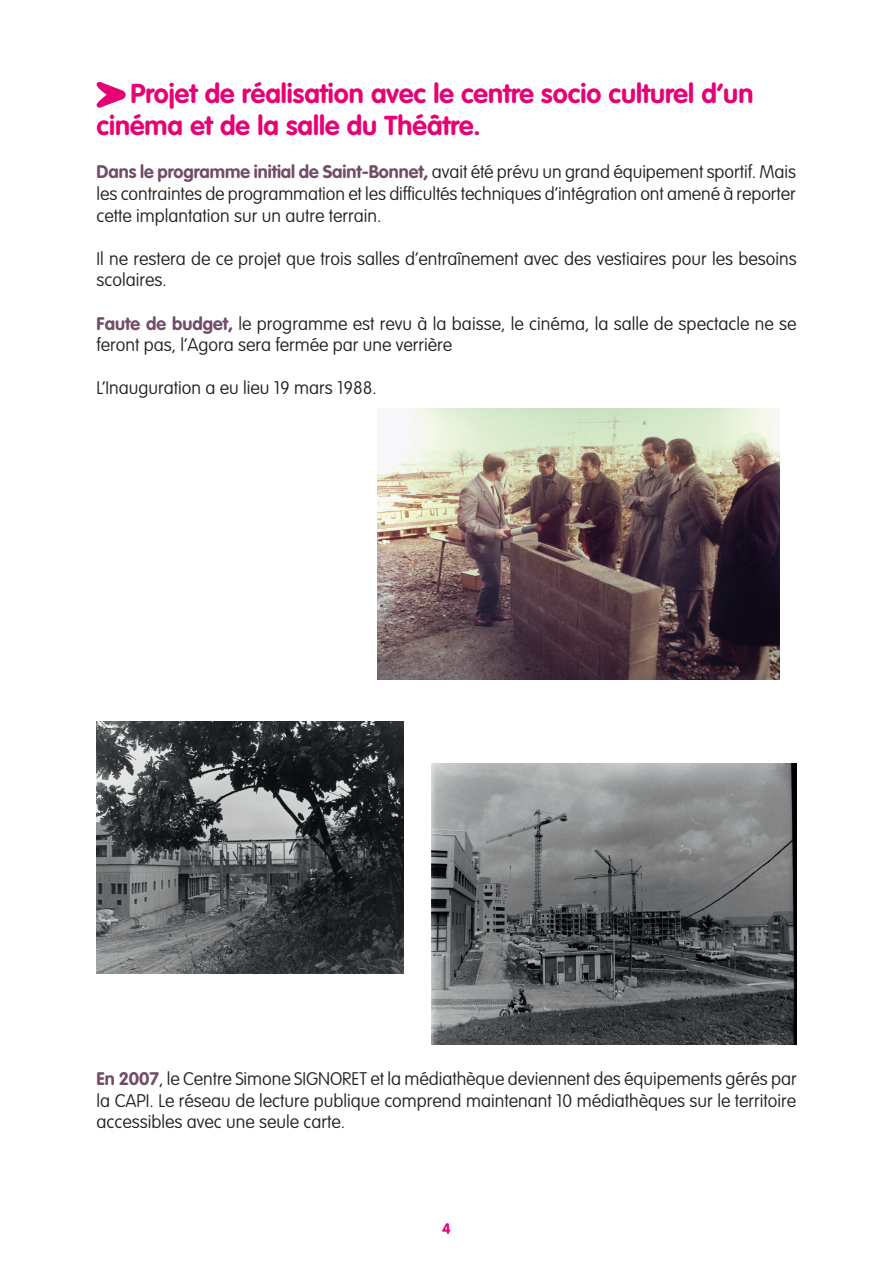
<style>
.page{position:relative;width:893px;height:1263px;background:#fff}
.page>*{position:absolute;margin:0;border:0;box-sizing:border-box;transform-origin:0 0}
.t1{font:700 27px/32.4px "VAG Rounded";color:#e60275}
.t2{font:100 18px/21.6px "VAG Rounded";color:#231f20;text-align:justify}
.t3{font:700 15px "VAG Rounded";color:#e60275}
.s1{font-weight:700;color:#724c68}
</style>
<div class="page">
<img style="left:97px;top:721px;width:307px;height:253px">
<img style="left:431px;top:764px;width:365px;height:281px">
<img style="left:377px;top:408px;width:402px;height:271px">
<svg style="left:97px;top:82px;width:29px;height:26px"></svg>
<h1 class="t1" style="left:97px;top:77px;width:658px;text-indent:34px">Projet de réalisation avec le centre socio culturel d’un cinéma et de la salle du Théâtre.</h1>
<p class="t2" style="left:97px;top:161px;width:701px"><span class="s1">Dans le programme initial de Saint-Bonnet,</span> avait été prévu un grand équipement sportif. Mais les contraintes de programmation et les difficultés techniques d’intégration ont amené à reporter cette implantation sur un autre terrain.</p>
<p class="t2" style="left:97px;top:248px;width:702px">Il ne restera de ce projet que trois salles d’entraînement avec des vestiaires pour les besoins scolaires.</p>
<p class="t2" style="left:97px;top:312px;width:701px"><span class="s1">Faute de budget,</span> le programme est revu à la baisse, le cinéma, la salle de spectacle ne se feront pas, l’Agora sera fermée par une verrière</p>
<p class="t2" style="left:97px;top:377px;width:282px">L’Inauguration a eu lieu 19 mars 1988.</p>
<p class="t2" style="left:97px;top:1068px;width:702px"><span class="s1">En 2007</span>, le Centre Simone SIGNORET et la médiathèque deviennent des équipements gérés par la CAPI. Le réseau de lecture publique comprend maintenant 10 médiathèques sur le territoire accessibles avec une seule carte.</p>
<p class="t3" style="left:442px;top:1220px;width:10px">4</p>
</div>
